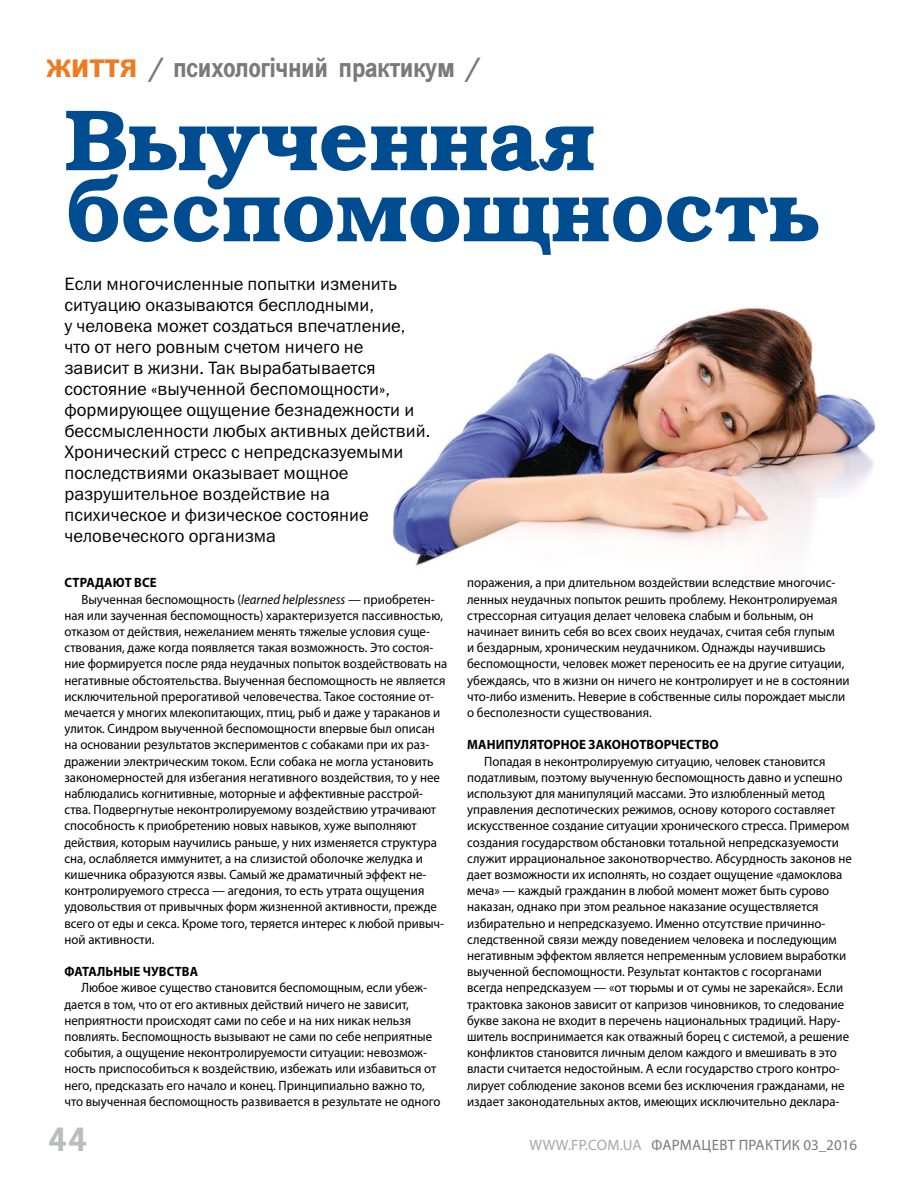
<style>
.page{position:relative;width:915px;height:1178px;background:#fff}
.page>*{position:absolute;margin:0;border:0;box-sizing:border-box;transform-origin:0 0}
.t1{font:87.15px/71.1px "Bookman Demi ITC";color:#004c91}
.t2{font:700 34.5px "News Paper C";color:#bbbcbd}
.t3{font:700 28.5px "News Paper C";color:#7a7a7a}
.t4{font:18px/21px "Franklin Gothic Book ITC";color:#000}
.t5{font:15px "Myriad Pro";color:#7a7a7a}
.t6{font:15px "Myriad Pro";color:#a6a7a7}
.t7{font:13.5px/16.2px "Myriad Pro";color:#000;scale:.95 1}
.t8{font:700 13.5px "Myriad Pro";letter-spacing:.01em;color:#000;scale:.95 1}
.s1{font-size:36px;color:#ef7a20}
.s2{font-style:italic}
</style>
<div class="page">
<img style="left:392px;top:307px;width:484px;height:259px">
<h3 class="t3" style="left:47px;top:52px;width:432px"><span class="s1">життя</span> / психологічний практикум /</h3>
<h1 class="t1" style="left:64px;top:107px;width:756px">Выученная беспомощность</h1>
<p class="t4" style="left:64px;top:273px;width:367px">Если многочисленные попытки изменить ситуацию оказываются бесплодными,<br>у человека может создаться впечатление, что от него ровным счетом ничего не зависит в жизни. Так вырабатывается состояние «выученной беспомощности», формирующее ощущение безнадежности и бессмысленности любых активных действий.<br>Хронический стресс с непредсказуемыми последствиями оказывает мощное разрушительное воздействие на психическое и физическое состояние человеческого организма</p>
<p class="t8" style="left:65px;top:574px;width:98px">Страдают все</p>
<p class="t7" style="left:81px;top:591px;width:373px">ВЫУЧЕННАЯ БЕСПОМОЩНОСТЬ (<span class="s2">learned helplessness</span> — ПРИОБРЕТЕН-</p>
<p class="t7" style="left:64px;top:607px;width:400px">НАЯ ИЛИ ЗАУЧЕННАЯ БЕСПОМОЩНОСТЬ) ХАРАКТЕРИЗУЕТСЯ ПАССИВНОСТЬЮ,</p>
<p class="t7" style="left:64px;top:623px;width:386px">ОТКАЗОМ ОТ ДЕЙСТВИЯ, НЕЖЕЛАНИЕМ МЕНЯТЬ ТЯЖЕЛЫЕ УСЛОВИЯ СУЩЕ-</p>
<p class="t7" style="left:64px;top:639px;width:390px">СТВОВАНИЯ, ДАЖЕ КОГДА ПОЯВЛЯЕТСЯ ТАКАЯ ВОЗМОЖНОСТЬ. ЭТО СОСТОЯ-</p>
<p class="t7" style="left:64px;top:655px;width:404px">НИЕ ФОРМИРУЕТСЯ ПОСЛЕ РЯДА НЕУДАЧНЫХ ПОПЫТОК ВОЗДЕЙСТВОВАТЬ НА</p>
<p class="t7" style="left:64px;top:672px;width:402px">НЕГАТИВНЫЕ ОБСТОЯТЕЛЬСТВА. ВЫУЧЕННАЯ БЕСПОМОЩНОСТЬ НЕ ЯВЛЯЕТСЯ</p>
<p class="t7" style="left:64px;top:688px;width:390px">ИСКЛЮЧИТЕЛЬНОЙ ПРЕРОГАТИВОЙ ЧЕЛОВЕЧЕСТВА. ТАКОЕ СОСТОЯНИЕ ОТ-</p>
<p class="t7" style="left:64px;top:704px;width:397px">МЕЧАЕТСЯ У МНОГИХ МЛЕКОПИТАЮЩИХ, ПТИЦ, РЫБ И ДАЖЕ У ТАРАКАНОВ И</p>
<p class="t7" style="left:64px;top:720px;width:391px">УЛИТОК. СИНДРОМ ВЫУЧЕННОЙ БЕСПОМОЩНОСТИ ВПЕРВЫЕ БЫЛ ОПИСАН</p>
<p class="t7" style="left:64px;top:736px;width:385px">НА ОСНОВАНИИ РЕЗУЛЬТАТОВ ЭКСПЕРИМЕНТОВ С СОБАКАМИ ПРИ ИХ РАЗ-</p>
<p class="t7" style="left:64px;top:753px;width:390px">ДРАЖЕНИИ ЭЛЕКТРИЧЕСКИМ ТОКОМ. ЕСЛИ СОБАКА НЕ МОГЛА УСТАНОВИТЬ</p>
<p class="t7" style="left:64px;top:769px;width:396px">ЗАКОНОМЕРНОСТЕЙ ДЛЯ ИЗБЕГАНИЯ НЕГАТИВНОГО ВОЗДЕЙСТВИЯ, ТО У НЕЕ</p>
<p class="t7" style="left:64px;top:785px;width:379px">НАБЛЮДАЛИСЬ КОГНИТИВНЫЕ, МОТОРНЫЕ И АФФЕКТИВНЫЕ РАССТРОЙ-</p>
<p class="t7" style="left:64px;top:801px;width:393px">СТВА. ПОДВЕРГНУТЫЕ НЕКОНТРОЛИРУЕМОМУ ВОЗДЕЙСТВИЮ УТРАЧИВАЮТ</p>
<p class="t7" style="left:64px;top:817px;width:372px">СПОСОБНОСТЬ К ПРИОБРЕТЕНИЮ НОВЫХ НАВЫКОВ, ХУЖЕ ВЫПОЛНЯЮТ</p>
<p class="t7" style="left:64px;top:834px;width:393px">ДЕЙСТВИЯ, КОТОРЫМ НАУЧИЛИСЬ РАНЬШЕ, У НИХ ИЗМЕНЯЕТСЯ СТРУКТУРА</p>
<p class="t7" style="left:64px;top:850px;width:378px">СНА, ОСЛАБЛЯЕТСЯ ИММУНИТЕТ, А НА СЛИЗИСТОЙ ОБОЛОЧКЕ ЖЕЛУДКА И</p>
<p class="t7" style="left:64px;top:866px;width:382px">КИШЕЧНИКА ОБРАЗУЮТСЯ ЯЗВЫ. САМЫЙ ЖЕ ДРАМАТИЧНЫЙ ЭФФЕКТ НЕ-</p>
<p class="t7" style="left:64px;top:882px;width:380px">КОНТРОЛИРУЕМОГО СТРЕССА — АГЕДОНИЯ, ТО ЕСТЬ УТРАТА ОЩУЩЕНИЯ</p>
<p class="t7" style="left:64px;top:898px;width:393px">УДОВОЛЬСТВИЯ ОТ ПРИВЫЧНЫХ ФОРМ ЖИЗНЕННОЙ АКТИВНОСТИ, ПРЕЖДЕ</p>
<p class="t7" style="left:64px;top:915px;width:401px">ВСЕГО ОТ ЕДЫ И СЕКСА. КРОМЕ ТОГО, ТЕРЯЕТСЯ ИНТЕРЕС К ЛЮБОЙ ПРИВЫЧ-</p>
<p class="t7" style="left:64px;top:931px;width:96px">НОЙ АКТИВНОСТИ.</p>
<p class="t8" style="left:65px;top:963px;width:142px">Фатальные чувства</p>
<p class="t7" style="left:64px;top:979px;width:397px;text-indent:17px">ЛЮБОЕ ЖИВОЕ СУЩЕСТВО СТАНОВИТСЯ БЕСПОМОЩНЫМ, ЕСЛИ УБЕЖ-ДАЕТСЯ В ТОМ, ЧТО ОТ ЕГО АКТИВНЫХ ДЕЙСТВИЙ НИЧЕГО НЕ ЗАВИСИТ, НЕПРИЯТНОСТИ ПРОИСХОДЯТ САМИ ПО СЕБЕ И НА НИХ НИКАК НЕЛЬЗЯ ПОВЛИЯТЬ. БЕСПОМОЩНОСТЬ ВЫЗЫВАЮТ НЕ САМИ ПО СЕБЕ НЕПРИЯТНЫЕ СОБЫТИЯ, А ОЩУЩЕНИЕ НЕКОНТРОЛИРУЕМОСТИ СИТУАЦИИ: НЕВОЗМОЖ-НОСТЬ ПРИСПОСОБИТЬСЯ К ВОЗДЕЙСТВИЮ, ИЗБЕЖАТЬ ИЛИ ИЗБАВИТЬСЯ ОТ НЕГО, ПРЕДСКАЗАТЬ ЕГО НАЧАЛО И КОНЕЦ. ПРИНЦИПИАЛЬНО ВАЖНО ТО, ЧТО ВЫУЧЕННАЯ БЕСПОМОЩНОСТЬ РАЗВИВАЕТСЯ В РЕЗУЛЬТАТЕ НЕ ОДНОГО</p>
<p class="t7" style="left:467px;top:574px;width:404px">ПОРАЖЕНИЯ, А ПРИ ДЛИТЕЛЬНОМ ВОЗДЕЙСТВИИ ВСЛЕДСТВИЕ МНОГОЧИС-ЛЕННЫХ НЕУДАЧНЫХ ПОПЫТОК РЕШИТЬ ПРОБЛЕМУ. НЕКОНТРОЛИРУЕМАЯ СТРЕССОРНАЯ СИТУАЦИЯ ДЕЛАЕТ ЧЕЛОВЕКА СЛАБЫМ И БОЛЬНЫМ, ОН НАЧИНАЕТ ВИНИТЬ СЕБЯ ВО ВСЕХ СВОИХ НЕУДАЧАХ, СЧИТАЯ СЕБЯ ГЛУПЫМ<br>И БЕЗДАРНЫМ, ХРОНИЧЕСКИМ НЕУДАЧНИКОМ. ОДНАЖДЫ НАУЧИВШИСЬ БЕСПОМОЩНОСТИ, ЧЕЛОВЕК МОЖЕТ ПЕРЕНОСИТЬ ЕЕ НА ДРУГИЕ СИТУАЦИИ, УБЕЖДАЯСЬ, ЧТО В ЖИЗНИ ОН НИЧЕГО НЕ КОНТРОЛИРУЕТ И НЕ В СОСТОЯНИИ ЧТО-ЛИБО ИЗМЕНИТЬ. НЕВЕРИЕ В СОБСТВЕННЫЕ СИЛЫ ПОРОЖДАЕТ МЫСЛИ О БЕСПОЛЕЗНОСТИ СУЩЕСТВОВАНИЯ.</p>
<p class="t8" style="left:467px;top:736px;width:266px">Манипуляторное законотворчество</p>
<p class="t7" style="left:467px;top:753px;width:406px;text-indent:17px">ПОПАДАЯ В НЕКОНТРОЛИРУЕМУЮ СИТУАЦИЮ, ЧЕЛОВЕК СТАНОВИТСЯ ПОДАТЛИВЫМ, ПОЭТОМУ ВЫУЧЕННУЮ БЕСПОМОЩНОСТЬ ДАВНО И УСПЕШНО ИСПОЛЬЗУЮТ ДЛЯ МАНИПУЛЯЦИЙ МАССАМИ. ЭТО ИЗЛЮБЛЕННЫЙ МЕТОД УПРАВЛЕНИЯ ДЕСПОТИЧЕСКИХ РЕЖИМОВ, ОСНОВУ КОТОРОГО СОСТАВЛЯЕТ ИСКУССТВЕННОЕ СОЗДАНИЕ СИТУАЦИИ ХРОНИЧЕСКОГО СТРЕССА. ПРИМЕРОМ СОЗДАНИЯ ГОСУДАРСТВОМ ОБСТАНОВКИ ТОТАЛЬНОЙ НЕПРЕДСКАЗУЕМОСТИ СЛУЖИТ ИРРАЦИОНАЛЬНОЕ ЗАКОНОТВОРЧЕСТВО. АБСУРДНОСТЬ ЗАКОНОВ НЕ ДАЕТ ВОЗМОЖНОСТИ ИХ ИСПОЛНЯТЬ, НО СОЗДАЕТ ОЩУЩЕНИЕ «ДАМОКЛОВА МЕЧА» — КАЖДЫЙ ГРАЖДАНИН В ЛЮБОЙ МОМЕНТ МОЖЕТ БЫТЬ СУРОВО НАКАЗАН, ОДНАКО ПРИ ЭТОМ РЕАЛЬНОЕ НАКАЗАНИЕ ОСУЩЕСТВЛЯЕТСЯ ИЗБИРАТЕЛЬНО И НЕПРЕДСКАЗУЕМО. ИМЕННО ОТСУТСТВИЕ ПРИЧИННО-СЛЕДСТВЕННОЙ СВЯЗИ МЕЖДУ ПОВЕДЕНИЕМ ЧЕЛОВЕКА И ПОСЛЕДУЮЩИМ НЕГАТИВНЫМ ЭФФЕКТОМ ЯВЛЯЕТСЯ НЕПРЕМЕННЫМ УСЛОВИЕМ ВЫРАБОТКИ ВЫУЧЕННОЙ БЕСПОМОЩНОСТИ. РЕЗУЛЬТАТ КОНТАКТОВ С ГОСОРГАНАМИ ВСЕГДА НЕПРЕДСКАЗУЕМ — «ОТ ТЮРЬМЫ И ОТ СУМЫ НЕ ЗАРЕКАЙСЯ». ЕСЛИ ТРАКТОВКА ЗАКОНОВ ЗАВИСИТ ОТ КАПРИЗОВ ЧИНОВНИКОВ, ТО СЛЕДОВАНИЕ БУКВЕ ЗАКОНА НЕ ВХОДИТ В ПЕРЕЧЕНЬ НАЦИОНАЛЬНЫХ ТРАДИЦИЙ. НАРУ-ШИТЕЛЬ ВОСПРИНИМАЕТСЯ КАК ОТВАЖНЫЙ БОРЕЦ С СИСТЕМОЙ, А РЕШЕНИЕ КОНФЛИКТОВ СТАНОВИТСЯ ЛИЧНЫМ ДЕЛОМ КАЖДОГО И ВМЕШИВАТЬ В ЭТО ВЛАСТИ СЧИТАЕТСЯ НЕДОСТОЙНЫМ. А ЕСЛИ ГОСУДАРСТВО СТРОГО КОНТРО-ЛИРУЕТ СОБЛЮДЕНИЕ ЗАКОНОВ ВСЕМИ БЕЗ ИСКЛЮЧЕНИЯ ГРАЖДАНАМИ, НЕ ИЗДАЕТ ЗАКОНОДАТЕЛЬНЫХ АКТОВ, ИМЕЮЩИХ ИСКЛЮЧИТЕЛЬНО ДЕКЛАРА-</p>
<h2 class="t2" style="left:47px;top:1120px;width:42px">44</h2>
<p class="t6" style="left:529px;top:1135px;width:14px">WWW</p>
<p class="t6" style="left:568px;top:1135px;width:32px">.FP.COM</p>
<p class="t6" style="left:619px;top:1135px;width:13px">.UA</p>
<p class="t5" style="left:651px;top:1135px;width:22px">ФАРМА</p>
<p class="t5" style="left:701px;top:1135px;width:157px">ЦЕВТ ПРАКТИК 03_2016</p>
</div>
